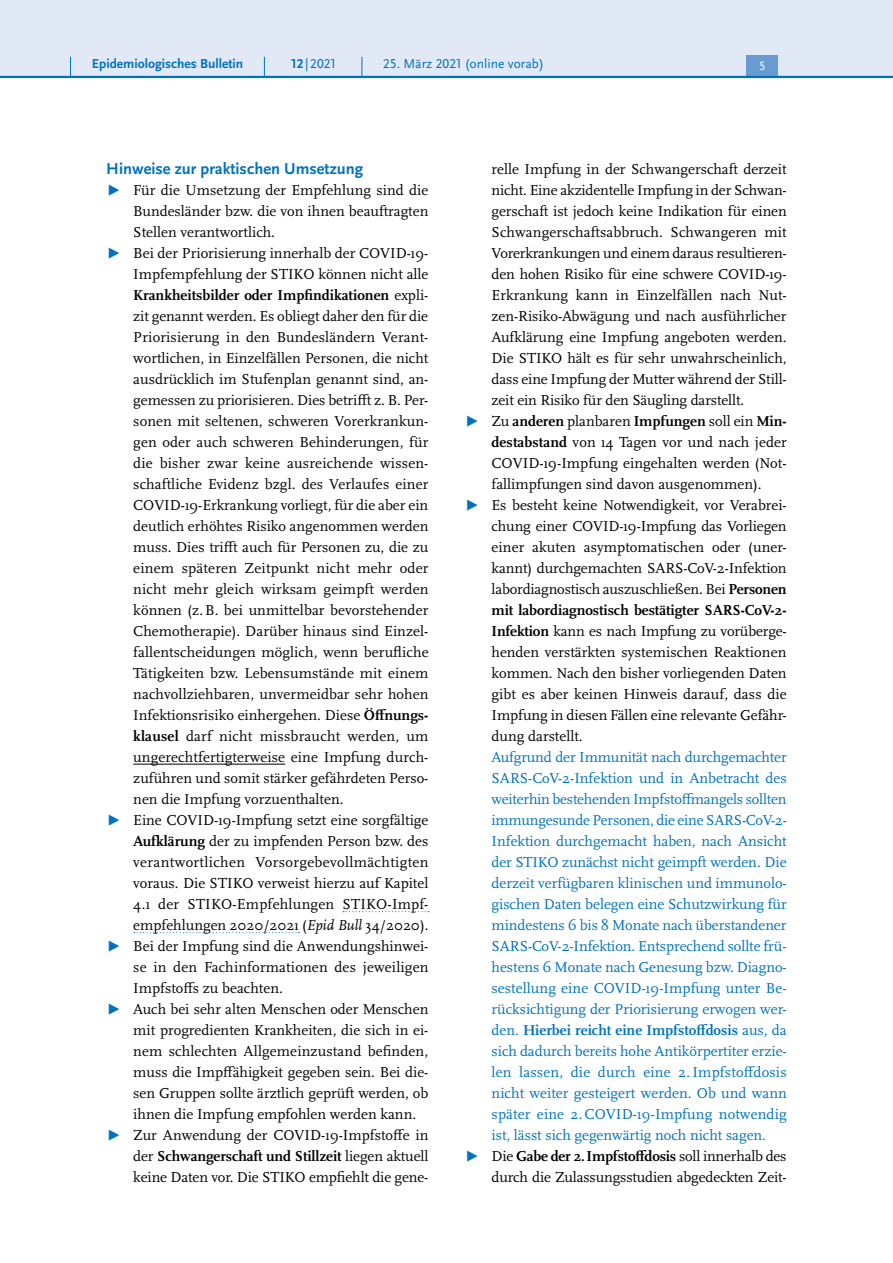
<style>
.page{position:relative;width:893px;height:1263px;background:#fff}
.page>*{position:absolute;margin:0;border:0;box-sizing:border-box;transform-origin:0 0}
.t1{font:700 16.5px "Scala Sans Pro";color:#0072bc}
.t2{font:15px/21px "Scala Pro";color:#000;text-align:justify}
.P_-_Fließtext{font:15px/21px "Scala Pro";color:#0072bc;text-align:justify}
.t3{font:13.5px "Scala Sans Pro";color:#0072bc}
.t4{font:700 13.5px "Scala Sans Pro";color:#0072bc}
.t5{font:12.45px "Scala Sans Pro";color:#fff}
.s1{font-weight:700}
.s2{font-family:"Scala Sans Pro";color:#0072bc}
.s3{font-style:italic}
</style>
<div class="page">
<hr style="left:133px;top:764px;width:152px;height:1px;background:#000">
<svg style="left:343px;top:911px;width:86px;height:1px"></svg>
<svg style="left:134px;top:932px;width:165px;height:1px"></svg>
<div style="left:0;top:0;width:893px;height:77px;background:#e1e8f6"></div>
<div style="left:746px;top:55px;width:32px;height:21px;background:#679bd2"></div>
<hr style="left:0;top:76px;width:893px;height:2px;background:#0072bc">
<svg style="left:70px;top:57px;width:1px;height:19px"></svg>
<svg style="left:264px;top:57px;width:1px;height:19px"></svg>
<svg style="left:362px;top:57px;width:1px;height:19px"></svg>
<p class="t4" style="left:92px;top:55px;width:153px">Epidemiologisches Bulletin</p>
<p class="t3" style="left:291px;top:55px;width:46px"><span class="s1">12</span>|2021</p>
<p class="t3" style="left:383px;top:55px;width:162px">25. März 2021 (online vorab)</p>
<p class="t5" style="left:759px;top:59px;width:8px">5</p>
<h4 class="t1" style="left:106px;top:158px;width:258px">Hinweise zur praktischen Umsetzung</h4>
<p class="t2" style="left:133px;top:179px;width:297px;text-indent:-27px"><span class="s2">▶</span> Für die Umsetzung der Empfehlung sind die Bundesländer bzw. die von ihnen beauftragten Stellen verantwortlich.</p>
<p class="t2" style="left:133px;top:242px;width:297px;text-indent:-27px"><span class="s2">▶</span> Bei der Priorisierung innerhalb der COVID-19- Impfempfehlung der STIKO können nicht alle <span class="s1">Krankheitsbilder oder Impfindikationen</span> expli&shy;zit genannt werden. Es obliegt daher den für die Priorisierung in den Bundesländern Verant&shy;wortlichen, in Einzelfällen Personen, die nicht ausdrücklich im Stufenplan genannt sind, an&shy;gemessen zu priorisieren. Dies betrifft z. B. Per&shy;sonen mit seltenen, schweren Vorerkrankun&shy;gen oder auch schweren Behinderungen, für die bisher zwar keine ausreichende wissen&shy;schaftliche Evidenz bzgl. des Verlaufes einer COVID-19-Erkrankung vorliegt, für die aber ein deutlich erhöhtes Risiko angenommen werden muss. Dies trifft auch für Personen zu, die zu einem späteren Zeitpunkt nicht mehr oder nicht mehr gleich wirksam geimpft werden können (z.B. bei unmittelbar bevorstehender Chemotherapie). Darüber hinaus sind Einzel&shy;fallentscheidungen möglich, wenn berufliche Tätigkeiten bzw. Lebensumstände mit einem nachvollziehbaren, unvermeidbar sehr hohen Infektionsrisiko einhergehen. Diese <span class="s1">Öffnungs&shy;klausel</span> darf nicht missbraucht werden, um ungerechtfertigterweise eine Impfung durch&shy;zuführen und somit stärker gefährdeten Perso&shy;nen die Impfung vorzuenthalten.</p>
<p class="t2" style="left:133px;top:809px;width:297px;text-indent:-27px"><span class="s2">▶</span> Eine COVID-19-Impfung setzt eine sorgfältige <span class="s1">Aufklärung</span> der zu impfenden Person bzw. des verantwortlichen Vorsorgebevollmächtigten voraus. Die STIKO verweist hierzu auf Kapitel 4.1 der STIKO-Empfehlungen STIKO-Impf&shy;empfehlungen 2020/2021 (<span class="s3">Epid Bull</span> 34/2020).</p>
<p class="t2" style="left:133px;top:935px;width:297px;text-indent:-27px"><span class="s2">▶</span> Bei der Impfung sind die Anwendungshinwei&shy;se in den Fachinformationen des jeweiligen Impfstoffs zu beachten.</p>
<p class="t2" style="left:133px;top:998px;width:297px;text-indent:-27px"><span class="s2">▶</span> Auch bei sehr alten Menschen oder Menschen mit progredienten Krankheiten, die sich in ei&shy;nem schlechten Allgemeinzustand befinden, muss die Impffähigkeit gegeben sein. Bei die&shy;sen Gruppen sollte ärztlich geprüft werden, ob ihnen die Impfung empfohlen werden kann.</p>
<p class="t2" style="left:133px;top:1124px;width:297px;text-indent:-27px"><span class="s2">▶</span> Zur Anwendung der COVID-19-Impfstoffe in der <span class="s1">Schwangerschaft und Stillzeit</span> liegen aktuell keine Daten vor. Die STIKO empfiehlt die gene-</p>
<p class="t2" style="left:492px;top:158px;width:297px">relle Impfung in der Schwangerschaft derzeit nicht. Eine akzidentelle Impfung in der Schwan&shy;gerschaft ist jedoch keine Indikation für einen Schwangerschaftsabbruch. Schwangeren mit Vorerkrankungen und einem daraus resultieren&shy;den hohen Risiko für eine schwere COVID-19- Erkrankung kann in Einzelfällen nach Nut&shy;zen-Risiko-Abwägung und nach ausführlicher Aufklärung eine Impfung angeboten werden.<br>Die STIKO hält es für sehr unwahrscheinlich, dass eine Impfung der Mutter während der Still&shy;zeit ein Risiko für den Säugling darstellt.</p>
<p class="t2" style="left:492px;top:410px;width:297px;text-indent:-27px"><span class="s2">▶</span> Zu <span class="s1">anderen</span> planbaren <span class="s1">Impfungen</span> soll ein <span class="s1">Min&shy;destabstand</span> von 14 Tagen vor und nach jeder COVID-19-Impfung eingehalten werden (Not&shy;fallimpfungen sind davon ausgenommen).</p>
<p class="t2" style="left:492px;top:494px;width:297px;text-indent:-27px"><span class="s2">▶</span> Es besteht keine Notwendigkeit, vor Verabrei&shy;chung einer COVID-19-Impfung das Vorliegen einer akuten asymptomatischen oder (uner&shy;kannt) durchgemachten SARS-CoV-2-Infektion labordiagnostisch auszuschließen. Bei <span class="s1">Personen mit labordiagnostisch bestätigter SARS-CoV-2- Infektion</span> kann es nach Impfung zu vorüberge&shy;henden verstärkten systemischen Reaktionen kommen. Nach den bisher vorliegenden Daten gibt es aber keinen Hinweis darauf, dass die Impfung in diesen Fällen eine relevante Gefähr&shy;dung darstellt.</p>
<p class="P_-_Fließtext" style="left:492px;top:746px;width:297px">Aufgrund der Immunität nach durchgemachter SARS-CoV-2-Infektion und in Anbetracht des weiterhin bestehenden Impfstoffmangels sollten immungesunde Personen, die eine SARS-CoV-2- Infektion durchgemacht haben, nach Ansicht der STIKO zunächst nicht geimpft werden. Die derzeit verfügbaren klinischen und immunolo&shy;gischen Daten belegen eine Schutzwirkung für mindestens 6 bis 8 Monate nach überstandener SARS-CoV-2-Infektion. Entsprechend sollte frü&shy;hestens 6 Monate nach Genesung bzw. Diagno&shy;sestellung eine COVID-19-Impfung unter Be&shy;rücksichtigung der Priorisierung erwogen wer&shy;den. <span class="s1">Hierbei reicht eine Impfstoffdosis</span> aus, da sich dadurch bereits hohe Antikörpertiter erzie&shy;len lassen, die durch eine 2.Impfstoffdosis nicht weiter gesteigert werden. Ob und wann später eine 2.COVID-19-Impfung notwendig ist, lässt sich gegenwärtig noch nicht sagen.</p>
<p class="t2" style="left:465px;top:1145px;width:324px;text-align:right"><span class="s2">▶</span> Die <span class="s1">Gabe der 2.Impfstoffdosis</span> soll innerhalb des durch die Zulassungsstudien abgedeckten Zeit-</p>
</div>
